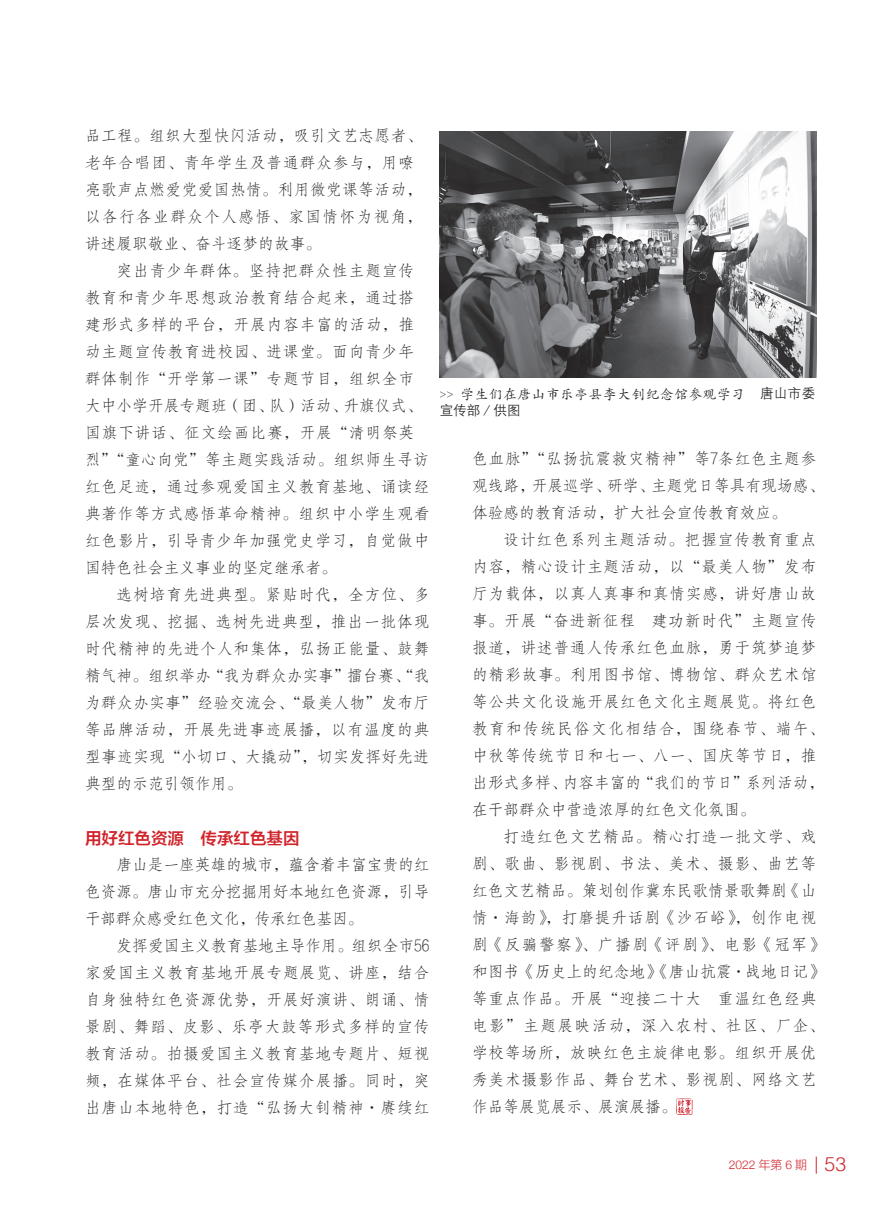
<style>
.page{position:relative;width:893px;height:1212px;background:#fff}
.page>*{position:absolute;margin:0;border:0;box-sizing:border-box;transform-origin:0 0}
.红色2级兰亭中粗黑{font:16.5px "FZLTZCHK GBK1 0";color:#d1232a}
.正文-方正仿宋{font:15.75px/27px "FZFSK GBK1 0";letter-spacing:.05em;color:#231f20}
.正文-方正仿宋-2{font:15.75px/27px "FZFSK GBK1 0";letter-spacing:.025em;color:#231f20}
.正文-方正仿宋-3{font:15.75px/27px "FZFSK GBK1 0";color:#231f20}
.t1{font:13.5px/16px "FZKTK GBK1 0";letter-spacing:.055em;color:#231f20}
.t2{font:300 12px "Helvetica Neue";color:#d1232a}
.s1{font-family:"FZZDXK GBK1 0"}
.s2{font-family:"FZLTKHK GBK1 0";font-weight:400}
.s3{font-family:"Helvetica";font-size:19.5px}
</style>
<div class="page">
<img style="left:440px;top:131px;width:376px;height:246px">
<svg style="left:440px;top:391px;width:13px;height:6px"></svg>
<img style="left:677px;top:1099px;width:15px;height:15px">
<svg style="left:816px;top:1156px;width:1px;height:17px"></svg>
<p class="正文-方正仿宋-2" style="left:85px;top:123px;width:339px">品工程。组织大型快闪活动，吸引文艺志愿者、老年合唱团、青年学生及普通群众参与，用嘹亮歌声点燃爱党爱国热情。利用微党课等活动，以各行各业群众个人感悟、家国情怀为视角，讲述履职敬业、奋斗逐梦的故事。</p>
<p class="正文-方正仿宋" style="left:85px;top:258px;width:346px;text-indent:32px">突出青少年群体。坚持把群众性主题宣传教育和青少年思想政治教育结合起来，通过搭建形式多样的平台，开展内容丰富的活动，推动主题宣传教育进校园、进课堂。面向青少年群体制作“开学第一课”专题节目，组织全市大中小学开展专题班（团、队）活动、升旗仪式、国旗下讲话、征文绘画比赛，开展“清明祭英烈”“童心向党”等主题实践活动。组织师生寻访红色足迹，通过参观爱国主义教育基地、诵读经典著作等方式感悟革命精神。组织中小学生观看红色影片，引导青少年加强党史学习，自觉做中国特色社会主义事业的坚定继承者。</p>
<p class="正文-方正仿宋" style="left:85px;top:582px;width:346px;text-align:justify;text-indent:32px">选树培育先进典型。紧贴时代，全方位、多层次发现、挖掘、选树先进典型，推出一批体现时代精神的先进个人和集体，弘扬正能量、鼓舞精气神。组织举办“我为群众办实事”擂台赛、“我为群众办实事”经验交流会、“最美人物”发布厅等品牌活动，开展先进事迹展播，以有温度的典型事迹实现“小切口、大撬动”，切实发挥好先进典型的示范引领作用。</p>
<p class="红色2级兰亭中粗黑" style="left:85px;top:829px;width:216px">用好红色资源　传承红色基因</p>
<p class="正文-方正仿宋" style="left:85px;top:852px;width:346px;text-align:justify;text-indent:32px">唐山是一座英雄的城市，蕴含着丰富宝贵的红色资源。唐山市充分挖掘用好本地红色资源，引导干部群众感受红色文化，传承红色基因。</p>
<p class="正文-方正仿宋" style="left:85px;top:933px;width:346px;text-align:justify;text-indent:32px">发挥爱国主义教育基地主导作用。组织全市56家爱国主义教育基地开展专题展览、讲座，结合自身独特红色资源优势，开展好演讲、朗诵、情景剧、舞蹈、皮影、乐亭大鼓等形式多样的宣传教育活动。拍摄爱国主义教育基地专题片、短视频，在媒体平台、社会宣传媒介展播。同时，突出唐山本地特色，打造“弘扬大钊精神·赓续红</p>
<p class="t1" style="left:440px;top:386px;width:377px;text-indent:21px">学生们在唐山市乐亭县李大钊纪念馆参观学习　<span class="s1">唐山市委宣传部∕供图</span></p>
<p class="正文-方正仿宋-3" style="left:472px;top:446px;width:354px">色血脉”“弘扬抗震救灾精神”等7条红色主题参观线路，开展巡学、研学、主题党日等具有现场感、体验感的教育活动，扩大社会宣传教育效应。</p>
<p class="正文-方正仿宋" style="left:472px;top:527px;width:354px;text-indent:32px">设计红色系列主题活动。把握宣传教育重点内容，精心设计主题活动，以“最美人物”发布厅为载体，以真人真事和真情实感，讲好唐山故事。开展“奋进新征程　建功新时代”主题宣传报道，讲述普通人传承红色血脉，勇于筑梦追梦的精彩故事。利用图书馆、博物馆、群众艺术馆等公共文化设施开展红色文化主题展览。将红色教育和传统民俗文化相结合，围绕春节、端午、中秋等传统节日和七一、八一、国庆等节日，推出形式多样、内容丰富的“我们的节日”系列活动，在干部群众中营造浓厚的红色文化氛围。</p>
<p class="正文-方正仿宋" style="left:472px;top:824px;width:354px;text-indent:32px">打造红色文艺精品。精心打造一批文学、戏剧、歌曲、影视剧、书法、美术、摄影、曲艺等红色文艺精品。策划创作冀东民歌情景歌舞剧《山情·海韵》，打磨提升话剧《沙石峪》，创作电视剧《反骗警察》、广播剧《评剧》、电影《冠军》和图书《历史上的纪念地》《唐山抗震·战地日记》等重点作品。开展“迎接二十大　重温红色经典电影”主题展映活动，深入农村、社区、厂企、学校等场所，放映红色主旋律电影。组织开展优秀美术摄影作品、舞台艺术、影视剧、网络文艺作品等展览展示、展演展播。</p>
<p class="t2" style="left:729px;top:1155px;width:119px">2022 <span class="s2">年第</span> 6 <span class="s2">期</span> <span class="s3">53</span></p>
</div>
